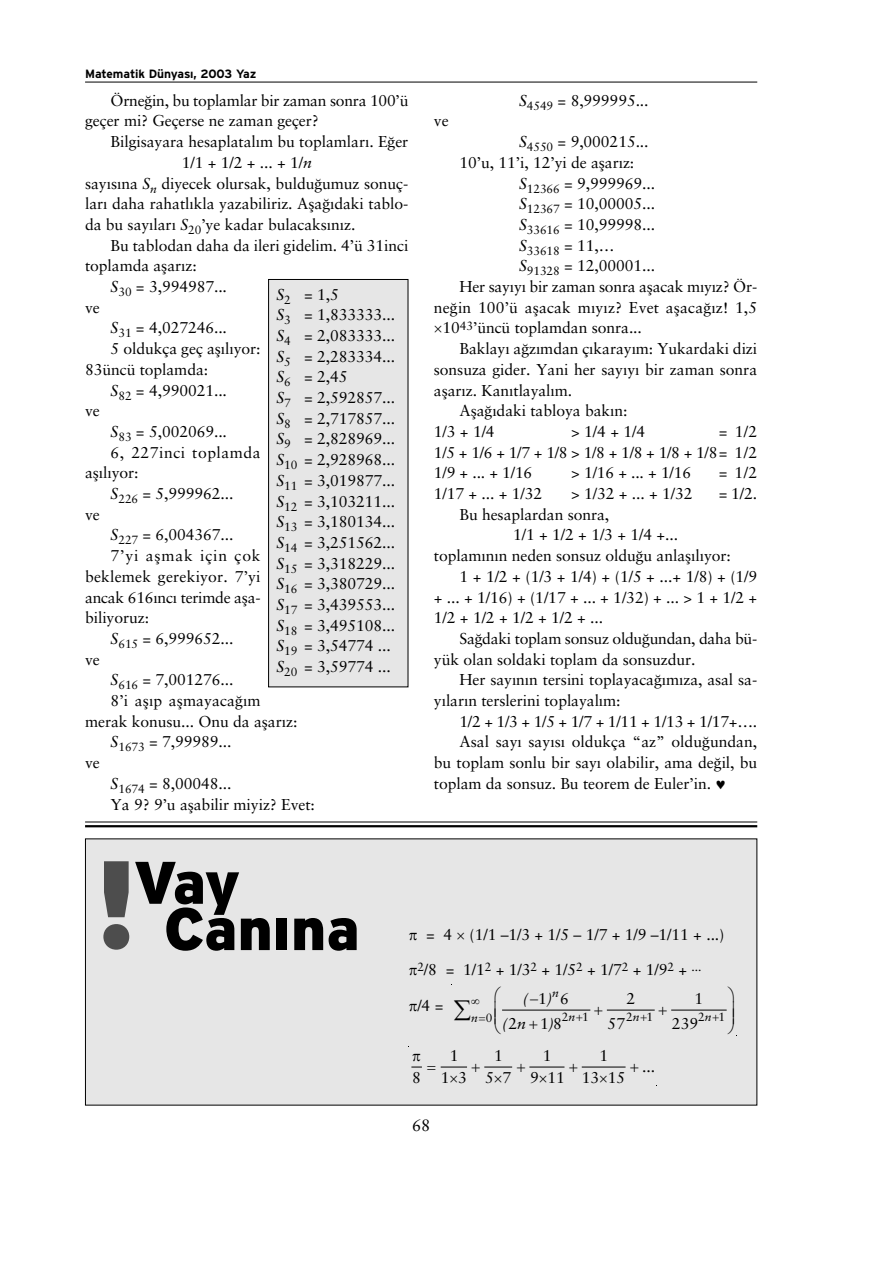
<style>
.page{position:relative;width:893px;height:1263px;background:#fff}
.page>*{position:absolute;margin:0;border:0;box-sizing:border-box;transform-origin:0 0}
.t1{font:59.85px "Interstate Black TR";letter-spacing:-.015em;color:#000}
.t2{font:16.5px "Sabon Roman";color:#000}
.t3{font:15.75px/20.7px "Sabon Roman";letter-spacing:-.005em;color:#000;text-align:center}
.t4{font:15.75px "Sabon Roman";letter-spacing:.035em;color:#000}
.t5{font:15.75px "Sabon Roman";letter-spacing:.05em;color:#000}
.t6{font:italic 15.75px/24.3px "Sabon";color:#000}
.t7{font:12px "Interstate Bold TR";letter-spacing:-.005em;color:#000}
.t8{font:12px "Sabon Roman";letter-spacing:-.005em;color:#000}
.t9{font:italic 12px "Sabon";color:#000}
.s1{font-family:"Sabon";font-style:italic}
.s2{font-size:124.35px;color:#4d4d4d}
.s3{font-family:"Sabon Roman";font-style:normal}
</style>
<div class="page">
<div style="left:86px;top:839px;width:670px;height:266px;background:#e6e6e6"></div>
<hr style="left:85px;top:82px;width:672px;height:1px;background:#000">
<svg style="left:85px;top:279px;width:673px;height:544px"></svg>
<hr style="left:85px;top:825px;width:672px;height:2px;background:#000">
<hr style="left:529px;top:1067px;width:35px;height:1px;background:#000">
<hr style="left:581px;top:1067px;width:44px;height:1px;background:#000">
<hr style="left:502px;top:1010px;width:88px;height:1px;background:#000">
<hr style="left:607px;top:1010px;width:47px;height:1px;background:#000">
<hr style="left:671px;top:1010px;width:55px;height:1px;background:#000">
<svg style="left:435px;top:326px;width:6px;height:7px"></svg>
<svg style="left:411px;top:1066px;width:102px;height:2px"></svg>
<p class="t7" style="left:85px;top:69px;width:173px">Matematik Dünyas›, 2003 Yaz</p>
<p class="t3" style="left:85px;top:92px;width:325px;text-align:left;text-indent:26px">Örne¤in, bu toplamlar bir zaman sonra 100’ü geçer mi? Geçerse ne zaman geçer?</p>
<p class="t3" style="left:111px;top:133px;width:299px">Bilgisayara hesaplatal›m bu toplamlar›. E¤er</p>
<p class="t3" style="left:182px;top:154px;width:132px">1/1 + 1/2 + ... + 1/<span class="s1">n</span></p>
<p class="t3" style="left:85px;top:174px;width:325px">say›s›na <span class="s1">S</span><sub>n</sub> diyecek olursak, buldu¤umuz sonuç-</p>
<p class="t3" style="left:85px;top:195px;width:325px">lar› daha rahatl›kla yazabiliriz. Afla¤›daki tablo-</p>
<p class="t3" style="left:85px;top:216px;width:272px">da bu say›lar› <span class="s1">S</span><sub>20</sub>’ye kadar bulacaks›n›z.</p>
<p class="t3" style="left:111px;top:237px;width:299px">Bu tablodan daha da ileri gidelim. 4’ü 31inci</p>
<p class="t3" style="left:85px;top:257px;width:113px">toplamda aflar›z:</p>
<p class="t3" style="left:111px;top:278px;width:118px"><span class="s1">S</span><sub>30</sub> = 3,994987...</p>
<p class="t3" style="left:85px;top:299px;width:16px">ve</p>
<p class="t3" style="left:111px;top:319px;width:118px"><span class="s1">S</span><sub>31</sub> = 4,027246...</p>
<p class="t3" style="left:111px;top:340px;width:151px">5 oldukça geç afl›l›yor:</p>
<p class="t3" style="left:85px;top:361px;width:125px">83üncü toplamda:</p>
<p class="t3" style="left:111px;top:381px;width:118px"><span class="s1">S</span><sub>82</sub> = 4,990021...</p>
<p class="t3" style="left:85px;top:402px;width:16px">ve</p>
<p class="t3" style="left:111px;top:423px;width:118px"><span class="s1">S</span><sub>83</sub> = 5,002069...</p>
<p class="t4" style="left:111px;top:446px;width:152px">6, 227inci toplamda</p>
<p class="t3" style="left:85px;top:464px;width:55px">afl›l›yor:</p>
<p class="t3" style="left:111px;top:485px;width:124px"><span class="s1">S</span><sub>226</sub> = 5,999962...</p>
<p class="t3" style="left:85px;top:506px;width:16px">ve</p>
<p class="t3" style="left:111px;top:526px;width:124px"><span class="s1">S</span><sub>227</sub> = 6,004367...</p>
<p class="t5" style="left:111px;top:550px;width:152px">7’yi aflmak için çok</p>
<p class="t3" style="left:85px;top:568px;width:177px">beklemek gerekiyor. 7’yi</p>
<p class="t3" style="left:85px;top:588px;width:177px">ancak 616›nc› terimde afla-</p>
<p class="t3" style="left:85px;top:609px;width:65px">biliyoruz:</p>
<p class="t3" style="left:111px;top:630px;width:124px"><span class="s1">S</span><sub>615</sub> = 6,999652...</p>
<p class="t3" style="left:85px;top:651px;width:16px">ve</p>
<p class="t3" style="left:111px;top:671px;width:124px"><span class="s1">S</span><sub>616</sub> = 7,001276...</p>
<p class="t3" style="left:111px;top:692px;width:151px">8’i afl›p aflmayaca¤›m</p>
<p class="t3" style="left:85px;top:713px;width:214px">merak konusu... Onu da aflar›z:</p>
<p class="t3" style="left:111px;top:733px;width:122px"><span class="s1">S</span><sub>1673</sub> = 7,99989...</p>
<p class="t3" style="left:85px;top:754px;width:16px">ve</p>
<p class="t3" style="left:111px;top:775px;width:122px"><span class="s1">S</span><sub>1674</sub> = 8,00048...</p>
<p class="t3" style="left:111px;top:795px;width:206px">Ya 9? 9’u aflabilir miyiz? Evet:</p>
<p class="t3" style="left:276px;top:285px;width:120px;text-align:left"><span class="s1">S</span><sub>2</sub> = 1,5<br><span class="s1">S</span><sub>3</sub> = 1,833333...<br><span class="s1">S</span><sub>4</sub> = 2,083333...<br><span class="s1">S</span><sub>5</sub> = 2,283334...<br><span class="s1">S</span><sub>6</sub> = 2,45<br><span class="s1">S</span><sub>7</sub> = 2,592857...<br><span class="s1">S</span><sub>8</sub> = 2,717857...<br><span class="s1">S</span><sub>9</sub> = 2,828969...<br><span class="s1">S</span><sub>10</sub> = 2,928968...<br><span class="s1">S</span><sub>11</sub> = 3,019877...<br><span class="s1">S</span><sub>12</sub> = 3,103211...<br><span class="s1">S</span><sub>13</sub> = 3,180134...<br><span class="s1">S</span><sub>14</sub> = 3,251562...<br><span class="s1">S</span><sub>15</sub> = 3,318229...<br><span class="s1">S</span><sub>16</sub> = 3,380729...<br><span class="s1">S</span><sub>17</sub> = 3,439553...<br><span class="s1">S</span><sub>18</sub> = 3,495108...<br><span class="s1">S</span><sub>19</sub> = 3,54774 ...<br><span class="s1">S</span><sub>20</sub> = 3,59774 ...</p>
<p class="t3" style="left:434px;top:112px;width:16px">ve</p>
<p class="t3" style="left:519px;top:92px;width:131px"><span class="s1">S</span><sub>4549</sub> = 8,999995...</p>
<p class="t3" style="left:519px;top:133px;width:131px"><span class="s1">S</span><sub>4550</sub> = 9,000215...</p>
<p class="t3" style="left:459px;top:154px;width:176px">10’u, 11’i, 12’yi de aflar›z:</p>
<p class="t3" style="left:519px;top:174px;width:138px"><span class="s1">S</span><sub>12366</sub> = 9,999969...</p>
<p class="t3" style="left:519px;top:195px;width:138px"><span class="s1">S</span><sub>12367</sub> = 10,00005...</p>
<p class="t3" style="left:519px;top:216px;width:138px"><span class="s1">S</span><sub>33616</sub> = 10,99998...</p>
<p class="t8" style="left:519px;top:246px;width:97px"><sup>S</sup>33618 <sup>=</sup> <sup>11,…</sup></p>
<p class="t3" style="left:519px;top:257px;width:138px"><span class="s1">S</span><sub>91328</sub> = 12,00001...</p>
<p class="t3" style="left:459px;top:278px;width:299px">Her say›y› bir zaman sonra aflacak m›y›z? Ör-</p>
<p class="t3" style="left:434px;top:299px;width:325px">ne¤in 100’ü aflacak m›y›z? Evet aflaca¤›z! 1,5</p>
<p class="t3" style="left:442px;top:319px;width:201px">10<sup>43</sup>’üncü toplamdan sonra...</p>
<p class="t3" style="left:459px;top:340px;width:299px">Baklay› a¤z›mdan ç›karay›m: Yukardaki dizi</p>
<p class="t3" style="left:434px;top:361px;width:325px">sonsuza gider. Yani her say›y› bir zaman sonra</p>
<p class="t3" style="left:434px;top:381px;width:140px">aflar›z. Kan›tlayal›m.</p>
<p class="t3" style="left:459px;top:402px;width:169px">Afla¤›daki tabloya bak›n:</p>
<p class="t3" style="left:434px;top:423px;width:62px">1/3 + 1/4</p>
<p class="t3" style="left:571px;top:423px;width:75px">&gt; 1/4 + 1/4</p>
<p class="t3" style="left:434px;top:423px;width:325px;text-align:justify;text-indent:285px">= 1/2<br>1/5 + 1/6 + 1/7 + 1/8 &gt; 1/8 + 1/8 + 1/8 + 1/8= 1/2<br>1/9 + ... + 1/16</p>
<p class="t3" style="left:571px;top:464px;width:121px">&gt; 1/16 + ... + 1/16</p>
<p class="t3" style="left:719px;top:464px;width:40px">= 1/2</p>
<p class="t3" style="left:434px;top:485px;width:110px">1/17 + ... + 1/32</p>
<p class="t3" style="left:571px;top:485px;width:123px">&gt; 1/32 + ... + 1/32</p>
<p class="t3" style="left:718px;top:485px;width:40px">= 1/2.</p>
<p class="t3" style="left:459px;top:506px;width:151px">Bu hesaplardan sonra,</p>
<p class="t3" style="left:513px;top:526px;width:166px">1/1 + 1/2 + 1/3 + 1/4 +...</p>
<p class="t3" style="left:434px;top:547px;width:298px">toplam›n›n neden sonsuz oldu¤u anlafl›l›yor:</p>
<p class="t3" style="left:459px;top:568px;width:299px">1 + 1/2 + (1/3 + 1/4) + (1/5 + ...+ 1/8) + (1/9</p>
<p class="t3" style="left:434px;top:588px;width:325px">+ ... + 1/16) + (1/17 + ... + 1/32) + ... &gt; 1 + 1/2 +</p>
<p class="t3" style="left:434px;top:609px;width:171px">1/2 + 1/2 + 1/2 + 1/2 + ...</p>
<p class="t3" style="left:459px;top:630px;width:299px">Sa¤daki toplam sonsuz oldu¤undan, daha bü-</p>
<p class="t3" style="left:434px;top:651px;width:263px">yük olan soldaki toplam da sonsuzdur.</p>
<p class="t3" style="left:459px;top:671px;width:299px">Her say›n›n tersini toplayaca¤›m›za, asal sa-</p>
<p class="t3" style="left:434px;top:692px;width:188px">y›lar›n terslerini toplayal›m:</p>
<p class="t3" style="left:459px;top:713px;width:299px">1/2 + 1/3 + 1/5 + 1/7 + 1/11 + 1/13 + 1/17+….</p>
<p class="t3" style="left:459px;top:733px;width:299px">Asal say› say›s› oldukça “az” oldu¤undan,</p>
<p class="t3" style="left:434px;top:754px;width:325px">bu toplam sonlu bir say› olabilir, ama de¤il, bu</p>
<p class="t3" style="left:434px;top:775px;width:294px">toplam da sonsuz. Bu teorem de Euler’in. ♥</p>
<h1 class="t1" style="left:95px;top:909px;width:267px"><span class="s2">!</span> Can›na</h1>
<h1 class="t1" style="left:133px;top:863px;width:108px">Vay</h1>
<p class="t3" style="left:426px;top:926px;width:300px">= 4 (1/1 –1/3 + 1/5 – 1/7 + 1/9 –1/11 + ...)</p>
<p class="t3" style="left:417px;top:961px;width:285px"><sup>2</sup>/8 = 1/1<sup>2</sup> + 1/3<sup>2</sup> + 1/5<sup>2</sup> + 1/7<sup>2</sup> + 1/9<sup>2</sup> + <sup>...</sup></p>
<p class="t3" style="left:417px;top:996px;width:28px">/4 =</p>
<p class="t9" style="left:552px;top:989px;width:8px">n</p>
<p class="t6" style="left:502px;top:988px;width:52px;text-indent:21px">( ) (<span class="s3">2</span>n</p>
<p class="t3" style="left:529px;top:990px;width:41px">−1 6</p>
<p class="t3" style="left:540px;top:1014px;width:23px">1 8</p>
<p class="t3" style="left:626px;top:990px;width:10px">2</p>
<p class="t3" style="left:672px;top:988px;width:33px;line-height:24.3px;text-align:left;text-indent:22px">1<br>239</p>
<p class="t8" style="left:486px;top:1013px;width:8px">0</p>
<p class="t8" style="left:561px;top:1013px;width:29px">2 1</p>
<p class="t8" style="left:626px;top:1013px;width:29px">2 1</p>
<p class="t8" style="left:698px;top:1013px;width:29px">2 1</p>
<p class="t9" style="left:471px;top:1013px;width:8px">n</p>
<p class="t9" style="left:568px;top:1013px;width:8px">n</p>
<p class="t9" style="left:633px;top:1013px;width:8px">n</p>
<p class="t9" style="left:705px;top:1013px;width:8px">n</p>
<p class="t6" style="left:549px;top:1013px;width:7px">)</p>
<p class="t3" style="left:607px;top:1014px;width:19px">57</p>
<p class="t3" style="left:412px;top:1069px;width:10px">8</p>
<p class="t3" style="left:440px;top:1046px;width:28px;line-height:22px">1<br>1 3</p>
<p class="t3" style="left:485px;top:1046px;width:28px;line-height:22px">1<br>5 7</p>
<p class="t3" style="left:530px;top:1046px;width:36px;line-height:22px">1<br>9 11</p>
<p class="t3" style="left:581px;top:1046px;width:45px;line-height:22px">1<br>13 15</p>
<p class="t2" style="left:412px;top:1119px;width:20px">68</p>
<p class="t3" style="left:642px;top:1057px;width:15px">...</p>
</div>
